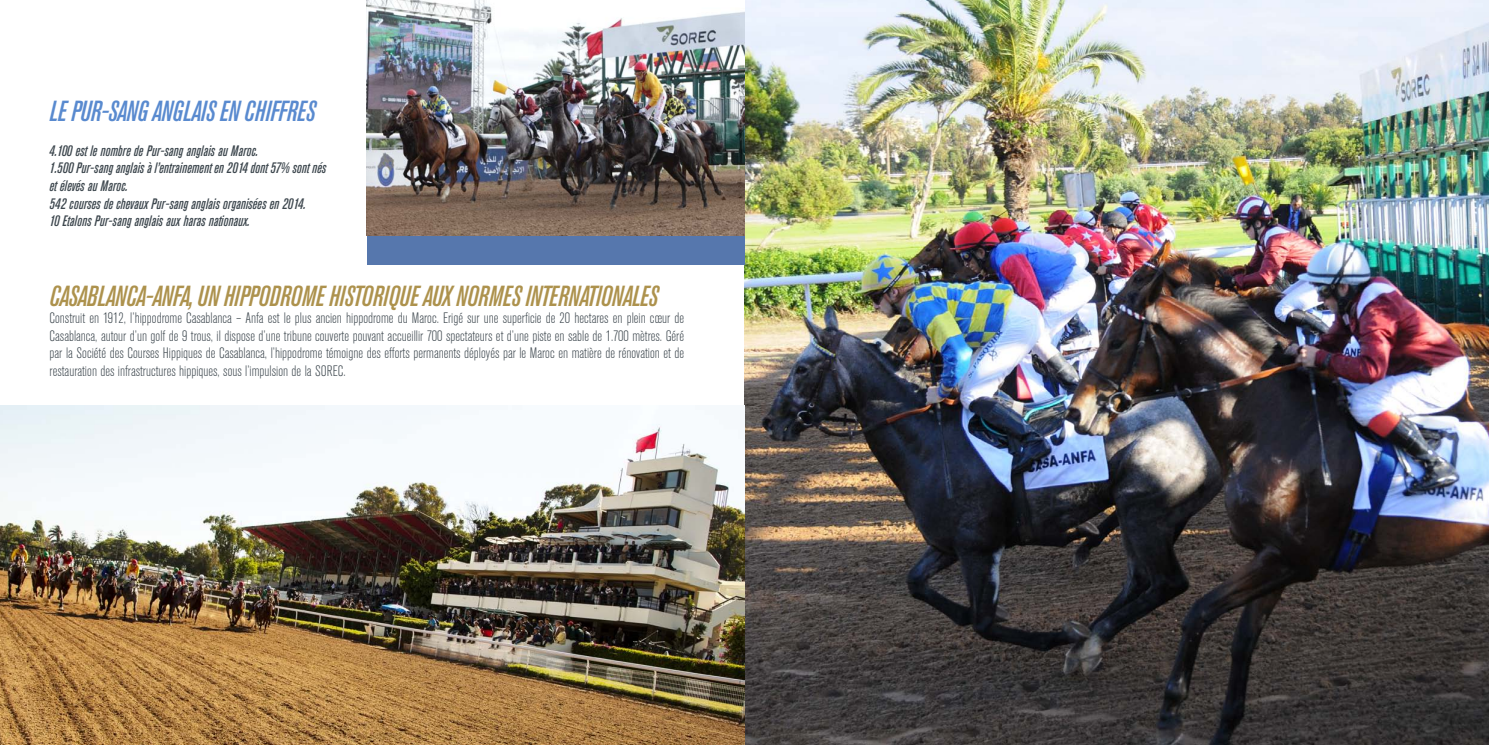
<style>
.page{position:relative;width:1489px;height:745px;background:#fff}
.page>*{position:absolute;margin:0;border:0;box-sizing:border-box;transform-origin:0 0}
.t1{font:italic 500 condensed 28.75px "Akzidenz Grotesk BE";letter-spacing:-.01em;color:#ad924d}
.t2{font:italic 500 condensed 28.75px "Akzidenz Grotesk BE";letter-spacing:-.01em;color:#598acf}
.t3{font:300 condensed 15px/17.5px "Akzidenz Grotesk BE";color:#3d474e;text-align:justify}
.t4{font:italic 500 condensed 15px/17.5px "Akzidenz Grotesk BE";color:#3d474e}
</style>
<div class="page">
<img style="left:744px;top:0;width:744px;height:744px">
<div style="left:367px;top:0;width:377px;height:264px;background:#5677ad"></div>
<img style="left:0;top:405px;width:744px;height:339px">
<img style="left:367px;top:0;width:377px;height:236px">
<p class="t2" style="left:50px;top:94px;width:267px">LE PUR-SANG ANGLAIS EN CHIFFRES</p>
<p class="t4" style="left:50px;top:142px;width:210px">4.100 est le nombre de Pur-sang anglais au Maroc.</p>
<p class="t4" style="left:50px;top:160px;width:278px">1.500 Pur-sang anglais à l’entrainement en 2014 dont 57% sont nés et élevés au Maroc.</p>
<p class="t4" style="left:50px;top:195px;width:257px">542 courses de chevaux Pur-sang anglais organisées en 2014.</p>
<p class="t4" style="left:50px;top:212px;width:201px">10 Etalons Pur-sang anglais aux haras nationaux.</p>
<p class="t1" style="left:50px;top:279px;width:610px">CASABLANCA-ANFA, UN HIPPODROME HISTORIQUE AUX NORMES INTERNATIONALES</p>
<p class="t3" style="left:50px;top:310px;width:636px">Construit en 1912, l’hippodrome Casablanca – Anfa est le plus ancien hippodrome du Maroc. Erigé sur une superficie de 20 hectares en plein cœur de Casablanca, autour d’un golf de 9 trous, il dispose d’une tribune couverte pouvant accueillir 700 spectateurs et d’une piste en sable de 1.700 mètres. Géré par la Société des Courses Hippiques de Casablanca, l’hippodrome témoigne des efforts permanents déployés par le Maroc en matière de rénovation et de restauration des infrastructures hippiques, sous l’impulsion de la SOREC.</p>
</div>
